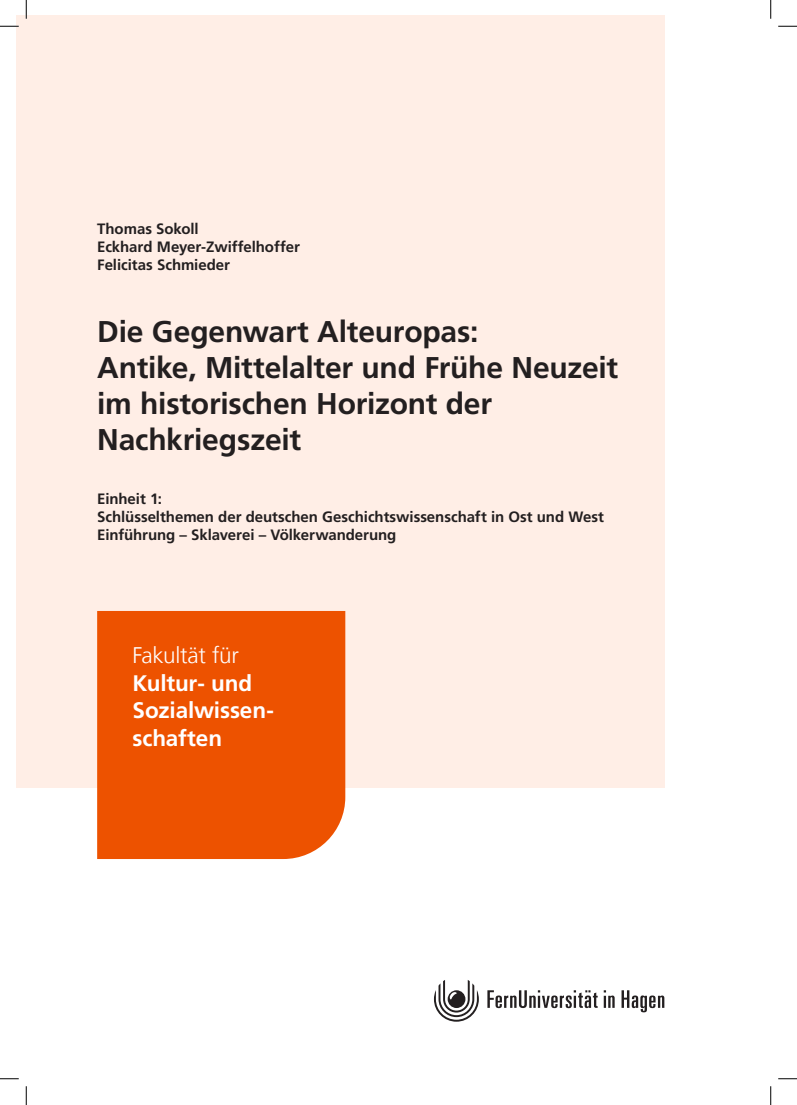
<style>
.page{position:relative;width:797px;height:1105px;background:#fff}
.page>*{position:absolute;margin:0;border:0;box-sizing:border-box;transform-origin:0 0}
.Kurstitel{font:700 30px "Frutiger LT Com";letter-spacing:-.01em;color:#231f20}
.Abstand{font:700 22.5px/27.5px "Frutiger LT Com";letter-spacing:-.01em;color:#fff}
.Abstand-2{font:300 22.5px "Frutiger LT Com";letter-spacing:-.015em;color:#fff}
.Unterzeile{font:700 15px "Frutiger LT Com";letter-spacing:-.005em;color:#231f20}
.Autor{font:700 15px "Frutiger LT Com";letter-spacing:-.005em;color:#231f20}
</style>
<div class="page">
<div style="left:16px;top:16px;width:648px;height:772px;background:#ffeee6"></div>
<div style="left:97px;top:611px;width:248px;height:248px;background:#ed5200"></div>
<svg style="left:487px;top:990px;width:177px;height:22px"></svg>
<svg style="left:434px;top:980px;width:45px;height:42px"></svg>
<svg style="left:0;top:25px;width:19px;height:2px"></svg>
<svg style="left:778px;top:25px;width:19px;height:2px"></svg>
<svg style="left:0;top:1078px;width:19px;height:1px"></svg>
<svg style="left:778px;top:1078px;width:19px;height:1px"></svg>
<svg style="left:25px;top:0;width:2px;height:19px"></svg>
<svg style="left:25px;top:1086px;width:2px;height:19px"></svg>
<svg style="left:770px;top:0;width:1px;height:19px"></svg>
<svg style="left:770px;top:1086px;width:1px;height:19px"></svg>
<p class="Autor" style="left:97px;top:220px;width:103px">Thomas Sokoll</p>
<p class="Autor" style="left:97px;top:238px;width:204px">Eckhard Meyer-Zwiffelhoffer</p>
<p class="Autor" style="left:97px;top:256px;width:134px">Felicitas Schmieder</p>
<p class="Kurstitel" style="left:97px;top:314px;width:383px">Die Gegenwart Alteuropas:</p>
<p class="Kurstitel" style="left:97px;top:350px;width:522px">Antike, Mittelalter und Frühe Neuzeit</p>
<p class="Kurstitel" style="left:97px;top:386px;width:396px">im historischen Horizont der</p>
<p class="Kurstitel" style="left:97px;top:422px;width:205px">Nachkriegszeit</p>
<h2 class="Unterzeile" style="left:97px;top:490px;width:66px">Einheit 1:</h2>
<h2 class="Unterzeile" style="left:97px;top:508px;width:508px">Schlüsselthemen der deutschen Geschichtswissenschaft in Ost und West</h2>
<h2 class="Unterzeile" style="left:97px;top:526px;width:301px">Einführung – Sklaverei – Völkerwanderung</h2>
<p class="Abstand-2" style="left:133px;top:642px;width:108px">Fakultät für</p>
<p class="Abstand" style="left:133px;top:669px;width:143px">Kultur- und<br>Sozialwissen&shy;schaften</p>
</div>
